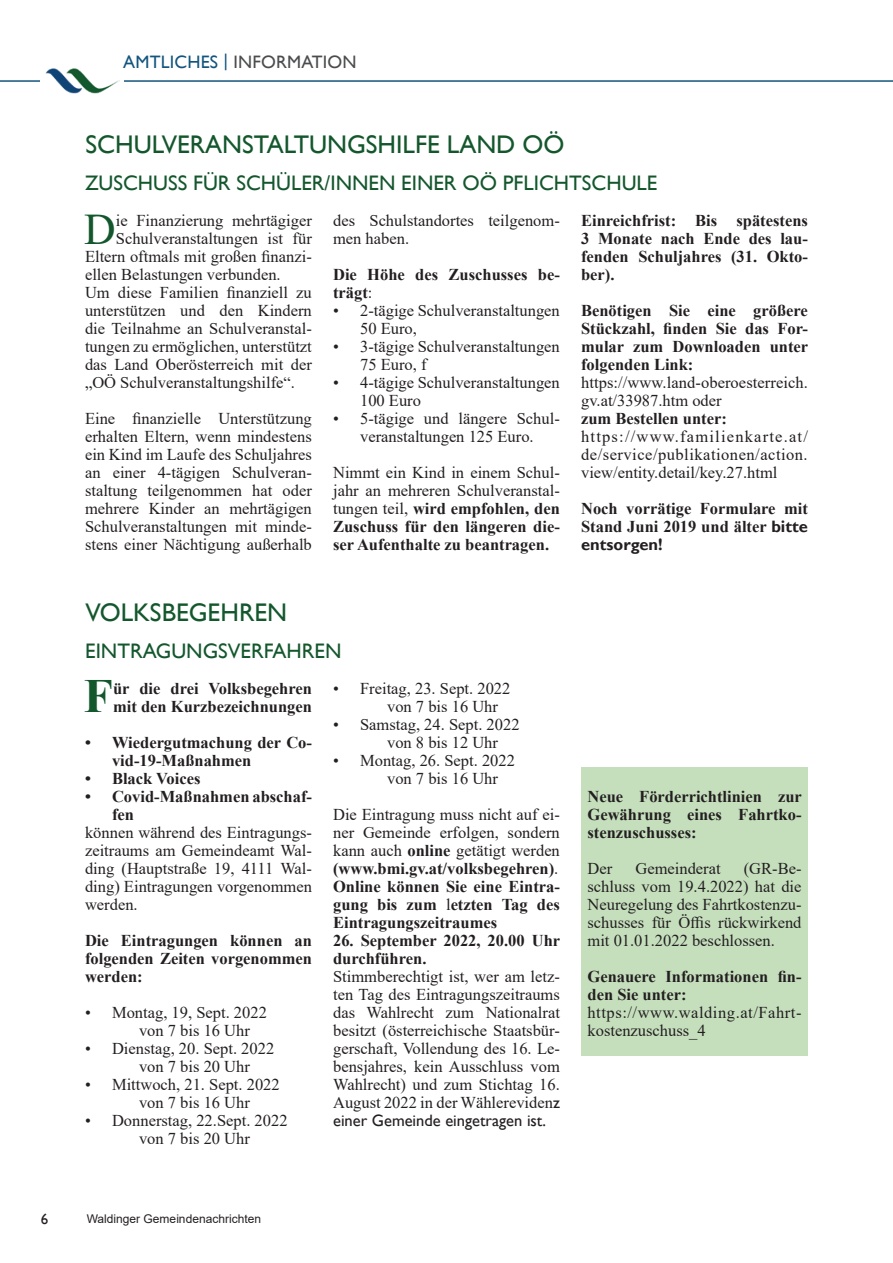
<style>
.page{position:relative;width:893px;height:1263px;background:#fff}
.page>*{position:absolute;margin:0;border:0;box-sizing:border-box;transform-origin:0 0}
.t1{font:700 47.7px "Times New Roman";color:#14572d}
.t2{font:43.65px "Times New Roman";color:#14572d}
.t3{font:25.5px "Gill Sans";color:#14572d}
.t4{font:21px "Gill Sans";color:#14572d}
.t5{font:18px "Gill Sans";letter-spacing:.01em;color:#4b4c4d}
.t6{font:16.5px/18px "Times New Roman";color:#231f20}
.t7{font:700 16.5px/18px "Times New Roman";color:#231f20}
.t8{font:16.5px/18px "Times New Roman";letter-spacing:.035em;color:#231f20}
.t9{font:16.5px "Gill Sans";color:#231f20}
.t10{font:700 16.5px "Gill Sans";color:#231f20}
.t11{font:15px "Gill Sans";color:#231f20}
.t12{font:12px "Arial";color:#231f20}
.s1{color:#13557e}
.s2{font-weight:400}
.s3{font-family:"Gill Sans"}
</style>
<div class="page">
<hr style="left:0;top:80px;width:893px;height:2px;background:#13557e">
<div style="left:41px;top:54px;width:83px;height:60px;background:#fff"></div>
<img style="left:46px;top:68px;width:73px;height:26px">
<div style="left:581px;top:767px;width:227px;height:289px;background:#c5dfbd"></div>
<p class="t5" style="left:123px;top:51px;width:235px"><span class="s1">AMTLICHES |</span> INFORMATION</p>
<h3 class="t3" style="left:85px;top:130px;width:481px">SCHULVERANSTALTUNGSHILFE LAND OÖ</h3>
<p class="t4" style="left:85px;top:171px;width:574px">ZUSCHUSS FÜR SCHÜLER/INNEN EINER OÖ PFLICHTSCHULE</p>
<h2 class="t2" style="left:84px;top:198px;width:33px">D</h2>
<p class="t6" style="left:116px;top:211px;width:197px">ie Finanzierung mehrtägiger</p>
<p class="t6" style="left:333px;top:211px;width:228px">des Schulstandortes teilgenom&shy;men haben.</p>
<p class="t7" style="left:333px;top:265px;width:228px">Die Höhe des Zuschusses be&shy;trägt<span class="s2">:</span></p>
<p class="t6" style="left:360px;top:301px;width:201px;text-indent:-27px">• 2-tägige Schulveranstaltungen<br>50 Euro,</p>
<p class="t6" style="left:360px;top:337px;width:201px;text-indent:-27px">• 3-tägige Schulveranstaltungen<br>75 Euro, f</p>
<p class="t6" style="left:360px;top:373px;width:201px;text-indent:-27px">• 4-tägige Schulveranstaltungen<br>100 Euro</p>
<p class="t6" style="left:333px;top:409px;width:228px;text-align:center">• 5-tägige und längere Schul&shy;veranstaltungen 125 Euro.</p>
<p class="t7" style="left:333px;top:463px;width:228px;text-align:justify"><span class="s2">Nimmt ein Kind in einem Schul&shy;jahr an mehreren Schulveranstal&shy;tungen teil,</span> wird empfohlen, den Zuschuss für den längeren die&shy;ser Aufenthalte zu beantragen.</p>
<p class="t7" style="left:581px;top:211px;width:228px;text-align:justify">Einreichfrist: Bis spätestens 3 Monate nach Ende des lau&shy;fenden Schuljahres (31. Okto&shy;ber).</p>
<p class="t7" style="left:581px;top:301px;width:229px;text-align:justify">Benötigen Sie eine größere Stückzahl, finden Sie das For&shy;mular zum Downloaden unter folgenden Link:</p>
<p class="t6" style="left:581px;top:373px;width:228px">https://www.land-oberoesterreich. gv.at/33987.htm oder</p>
<p class="t7" style="left:581px;top:409px;width:147px">zum Bestellen unter:</p>
<p class="t6" style="left:581px;top:427px;width:228px;text-align:justify">https://www.familienkarte.at/ de/service/publikationen/action. view/entity.detail/key.27.html</p>
<p class="t7" style="left:581px;top:499px;width:228px">Noch vorrätige Formulare mit<br>Stand Juni 2019 und älter <span class="s3">bitte</span></p>
<p class="t10" style="left:581px;top:534px;width:83px">entsorgen!</p>
<p class="t6" style="left:116px;top:229px;width:197px">Schulveranstaltungen ist für</p>
<p class="t6" style="left:85px;top:247px;width:228px">Eltern oftmals mit großen finanzi-</p>
<p class="t6" style="left:85px;top:265px;width:197px">ellen Belastungen verbunden.</p>
<p class="t6" style="left:85px;top:283px;width:228px">Um diese Familien finanziell zu</p>
<p class="t6" style="left:85px;top:301px;width:228px">unterstützen und den Kindern</p>
<p class="t6" style="left:85px;top:319px;width:228px">die Teilnahme an Schulveranstal-</p>
<p class="t6" style="left:85px;top:337px;width:228px">tungen zu ermöglichen, unterstützt</p>
<p class="t6" style="left:85px;top:355px;width:228px">das Land Oberösterreich mit der</p>
<p class="t6" style="left:85px;top:373px;width:211px">„OÖ Schulveranstaltungshilfe“.</p>
<p class="t6" style="left:85px;top:409px;width:228px;text-align:justify">Eine finanzielle Unterstützung erhalten Eltern, wenn mindestens ein Kind im Laufe des Schuljahres an einer 4-tägigen Schulveran&shy;staltung teilgenommen hat oder mehrere Kinder an mehrtägigen Schulveranstaltungen mit minde&shy;stens einer Nächtigung außerhalb</p>
<h3 class="t3" style="left:85px;top:597px;width:203px">VOLKSBEGEHREN</h3>
<p class="t4" style="left:85px;top:639px;width:258px">EINTRAGUNGSVERFAHREN</p>
<h1 class="t1" style="left:84px;top:661px;width:31px">F</h1>
<p class="t7" style="left:113px;top:679px;width:200px">ür die drei Volksbegehren mit den Kurzbezeichnungen</p>
<p class="t7" style="left:112px;top:733px;width:201px;text-indent:-27px">• Wiedergutmachung der Co&shy;vid-19-Maßnahmen</p>
<p class="t7" style="left:85px;top:769px;width:117px">• Black Voices</p>
<p class="t7" style="left:112px;top:787px;width:201px;text-indent:-27px">• Covid-Maßnahmen abschaf&shy;fen</p>
<p class="t6" style="left:85px;top:823px;width:228px;text-align:justify">können während des Eintragungs&shy;zeitraums am Gemeindeamt Wal&shy;ding (Hauptstraße 19, 4111 Wal&shy;ding) Eintragungen vorgenommen werden.</p>
<p class="t7" style="left:85px;top:931px;width:228px;text-align:justify">Die Eintragungen können an folgenden Zeiten vorgenommen werden:</p>
<p class="t6" style="left:139px;top:1003px;width:129px;text-indent:-54px">• Montag, 19, Sept. 2022 von 7 bis 16 Uhr</p>
<p class="t6" style="left:139px;top:1039px;width:137px;text-indent:-54px">• Dienstag, 20. Sept. 2022 von 7 bis 20 Uhr</p>
<p class="t6" style="left:139px;top:1075px;width:142px;text-indent:-54px">• Mittwoch, 21. Sept. 2022 von 7 bis 16 Uhr</p>
<p class="t6" style="left:139px;top:1111px;width:150px;text-indent:-54px">• Donnerstag, 22.Sept. 2022 von 7 bis 20 Uhr</p>
<p class="t6" style="left:387px;top:679px;width:125px;text-indent:-54px">• Freitag, 23. Sept. 2022 von 7 bis 16 Uhr</p>
<p class="t6" style="left:387px;top:715px;width:134px;text-indent:-54px">• Samstag, 24. Sept. 2022 von 8 bis 12 Uhr</p>
<p class="t6" style="left:387px;top:751px;width:129px;text-indent:-54px">• Montag, 26. Sept. 2022 von 7 bis 16 Uhr</p>
<p class="t7" style="left:333px;top:805px;width:228px;text-align:justify"><span class="s2">Die Eintragung muss nicht auf ei&shy;ner Gemeinde erfolgen, sondern kann auch</span> online <span class="s2">getätigt werden </span>(www.bmi.gv.at/volksbegehren)<span class="s2">.<br></span>Online können Sie eine Eintra&shy;gung bis zum <span class="s2">l</span>etzten Tag des Eintragungszeitraumes</p>
<p class="t7" style="left:333px;top:931px;width:229px">26. September 2022, 20.00 Uhr durchführen.</p>
<p class="t6" style="left:333px;top:967px;width:228px;text-align:justify">Stimmberechtigt ist, wer am letz&shy;ten Tag des Eintragungszeitraums das Wahlrecht zum Nationalrat besitzt (österreichische Staatsbür&shy;gerschaft, Vollendung des 16. Le&shy;bensjahres, kein Ausschluss vom Wahlrecht) und zum Stichtag 16.<br>August 2022 in der Wählereviden<span class="s3">z</span></p>
<p class="t9" style="left:333px;top:1111px;width:214px">einer Gemeinde eingetragen ist.</p>
<p class="t7" style="left:587px;top:787px;width:216px;text-align:justify">Neue Förderrichtlinien zur Gewährung eines Fahrtko&shy;stenzuschusses:</p>
<p class="t6" style="left:587px;top:859px;width:26px">Der</p>
<p class="t6" style="left:635px;top:859px;width:87px">Gemeinderat</p>
<p class="t6" style="left:587px;top:859px;width:216px;text-align:justify;text-indent:156px">(GR-Be&shy;schluss vom 19.4.2022) hat die Neuregelung des Fahrtkostenzu&shy;schusses für Öffis rückwirkend mit 01.01.2022 beschlossen.</p>
<p class="t7" style="left:587px;top:967px;width:216px">Genauere Informationen fin&shy;den Sie unter:</p>
<p class="t8" style="left:587px;top:1003px;width:216px">https://www.walding.at/Fahrt&shy;kostenzuschuss_4</p>
<p class="t11" style="left:41px;top:1211px;width:9px">6</p>
<p class="t12" style="left:87px;top:1210px;width:176px">Waldinger Gemeindenachrichten</p>
</div>
